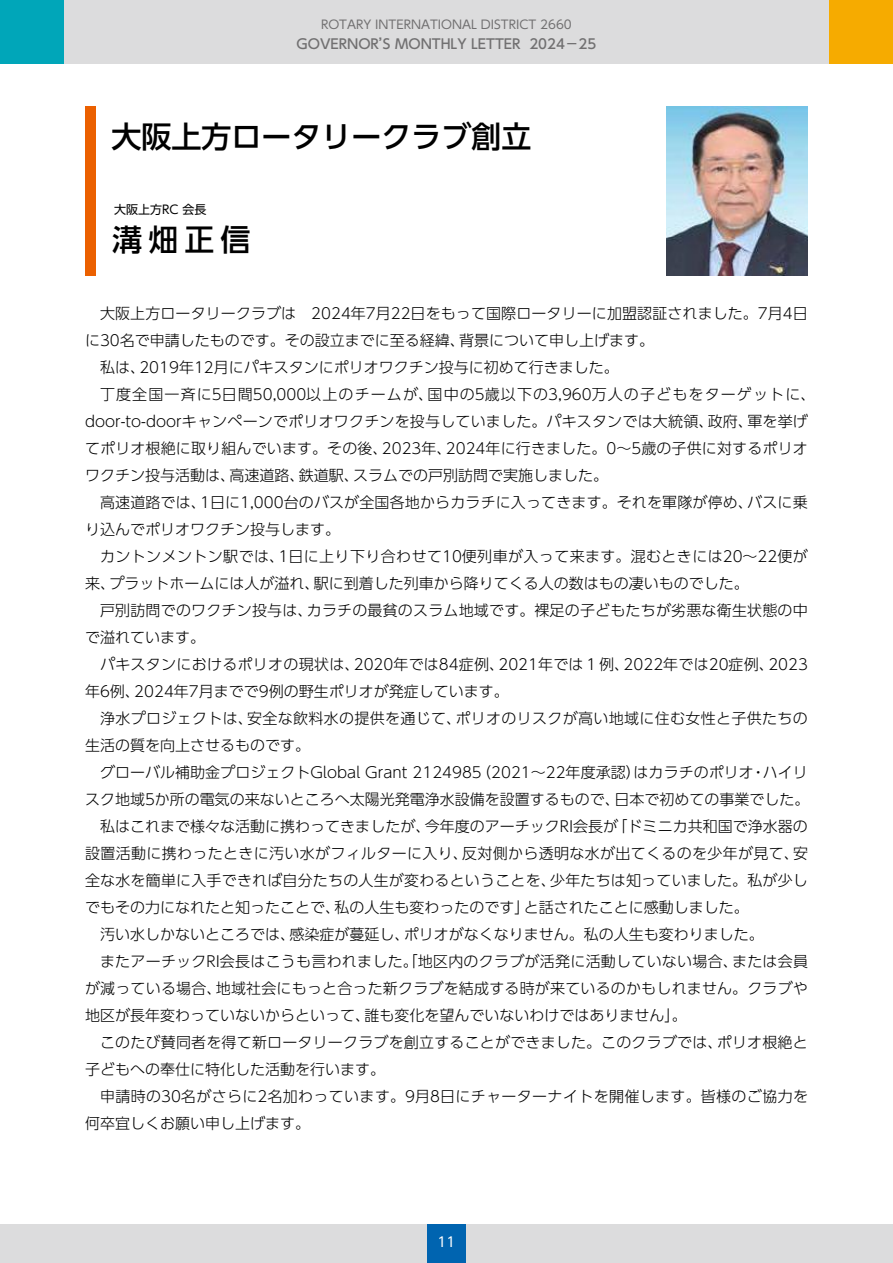
<style>
.page{position:relative;width:893px;height:1263px;background:#fff}
.page>*{position:absolute;margin:0;border:0;box-sizing:border-box;transform-origin:0 0}
.t1{font:500 30px "UD Shin Go Pro";color:#000}
.t2{font:300 15px/27px "UD Shin Go Pro";color:#000}
.t3{font:500 13.5px "UD Shin Go Pro";color:#717071}
.t4{font:13.5px "UD Shin Go Pro";color:#fff}
.t5{font:12px "UD Shin Go Pro";color:#717071}
.t6{font:12px "UD Shin Go Pro";color:#000}
</style>
<div class="page">
<div style="left:0;top:0;width:893px;height:64px;background:#dcdcdd"></div>
<div style="left:0;top:1225px;width:893px;height:38px;background:#dcdcdd"></div>
<div style="left:427px;top:1225px;width:39px;height:38px;background:#0064b0"></div>
<div style="left:0;top:0;width:64px;height:64px;background:#00a6b9"></div>
<div style="left:829px;top:0;width:64px;height:64px;background:#f6ab00"></div>
<img style="left:667px;top:106px;width:141px;height:170px">
<div style="left:85px;top:106px;width:11px;height:170px;background:#eb6000"></div>
<p class="t5" style="left:321px;top:15px;width:252px">ROTARY INTERNATIONAL DISTRICT 2660</p>
<p class="t3" style="left:297px;top:33px;width:301px">GOVERNOR’S MONTHLY LETTER 2024－25</p>
<h1 class="t1" style="left:111px;top:112px;width:421px">大阪上方ロータリークラブ創立</h1>
<p class="t6" style="left:114px;top:200px;width:94px">大阪上方RC 会長</p>
<h1 class="t1" style="left:112px;top:215px;width:139px">溝畑正信</h1>
<p class="t2" style="left:85px;top:299px;width:732px">　大阪上方ロータリークラブは　2024年7月22日をもって国際ロータリーに加盟認証されました。7月4日に30名で申請したものです。その設立までに至る経緯、背景について申し上げます。<br>　私は、2019年12月にパキスタンにポリオワクチン投与に初めて行きました。<br>　丁度全国一斉に5日間50,000以上のチームが、国中の5歳以下の3,960万人の子どもをターゲットに、door-to-doorキャンペーンでポリオワクチンを投与していました。パキスタンでは大統領、政府、軍を挙げてポリオ根絶に取り組んでいます。その後、2023年、2024年に行きました。0～5歳の子供に対するポリオワクチン投与活動は、高速道路、鉄道駅、スラムでの戸別訪問で実施しました。<br>　高速道路では、1日に1,000台のバスが全国各地からカラチに入ってきます。それを軍隊が停め、バスに乗り込んでポリオワクチン投与します。<br>　カントンメントン駅では、1日に上り下り合わせて10便列車が入って来ます。混むときには20～22便が来、プラットホームには人が溢れ、駅に到着した列車から降りてくる人の数はもの凄いものでした。<br>　戸別訪問でのワクチン投与は、カラチの最貧のスラム地域です。裸足の子どもたちが劣悪な衛生状態の中で溢れています。<br>　パキスタンにおけるポリオの現状は、2020年では84症例、2021年では１例、2022年では20症例、2023年6例、2024年7月までで9例の野生ポリオが発症しています。<br>　浄水プロジェクトは、安全な飲料水の提供を通じて、ポリオのリスクが高い地域に住む女性と子供たちの生活の質を向上させるものです。<br>　グローバル補助金プロジェクトGlobal Grant 2124985（2021～22年度承認）はカラチのポリオ・ハイリスク地域5か所の電気の来ないところへ太陽光発電浄水設備を設置するもので、日本で初めての事業でした。　私はこれまで様々な活動に携わってきましたが、今年度のアーチックRI会長が「ドミニカ共和国で浄水器の設置活動に携わったときに汚い水がフィルターに入り、反対側から透明な水が出てくるのを少年が見て、安全な水を簡単に入手できれば自分たちの人生が変わるということを、少年たちは知っていました。私が少しでもその力になれたと知ったことで、私の人生も変わったのです」と話されたことに感動しました。<br>　汚い水しかないところでは、感染症が蔓延し、ポリオがなくなりません。私の人生も変わりました。<br>　またアーチックRI会長はこうも言われました。「地区内のクラブが活発に活動していない場合、または会員が減っている場合、地域社会にもっと合った新クラブを結成する時が来ているのかもしれません。クラブや地区が長年変わっていないからといって、誰も変化を望んでいないわけではありません」。<br>　このたび賛同者を得て新ロータリークラブを創立することができました。このクラブでは、ポリオ根絶と子どもへの奉仕に特化した活動を行います。<br>　申請時の30名がさらに2名加わっています。9月8日にチャーターナイトを開催します。皆様のご協力を何卒宜しくお願い申し上げます。</p>
<p class="t4" style="left:438px;top:1231px;width:19px">11</p>
</div>
